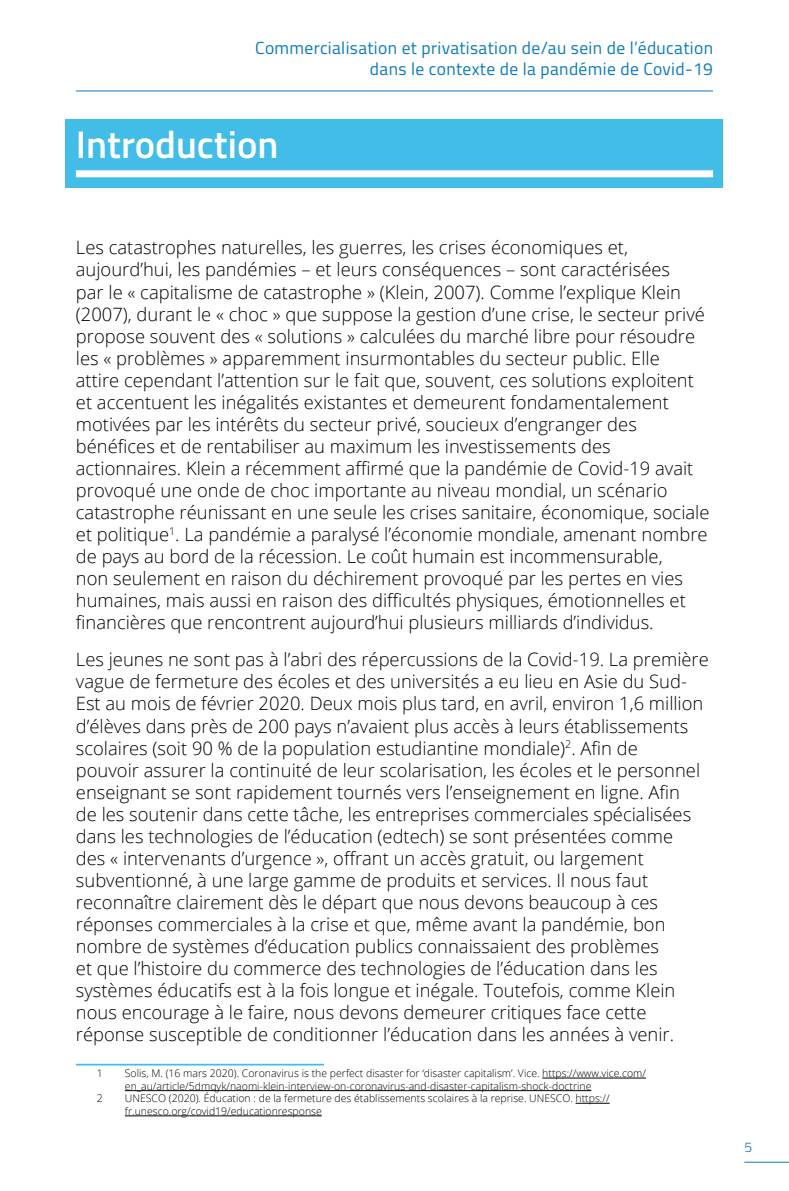
<style>
.page{position:relative;width:789px;height:1191px;background:#fff}
.page>*{position:absolute;margin:0;border:0;box-sizing:border-box;transform-origin:0 0}
.t1{font:600 38.5px "Titillium";color:#fff}
.t2{font:300 18.38px/22.1px "Open Sans";color:#000}
.t3{font:17.5px/21px "Titillium";letter-spacing:.02em;color:#0b7ac0;text-align:right}
.t4{font:300 14px "Titillium";color:#0b7ac0}
.t5{font:300 10.5px/12.6px "Open Sans";color:#000}
</style>
<div class="page">
<hr style="left:744px;top:1161px;width:45px;height:1px;background:#0b7ac0">
<hr style="left:76px;top:91px;width:637px;height:1px;background:#0b7ac0">
<div style="left:66px;top:119px;width:657px;height:68px;background:#42bde7"></div>
<div style="left:76px;top:170px;width:637px;height:7px;background:#fff"></div>
<hr style="left:76px;top:1063px;width:248px;height:2px;background:#42bde7">
<hr style="left:542px;top:1077px;width:104px;height:1px;background:#000">
<hr style="left:125px;top:1090px;width:466px;height:1px;background:#000">
<hr style="left:575px;top:1103px;width:34px;height:1px;background:#000">
<hr style="left:125px;top:1115px;width:197px;height:1px;background:#000">
<p class="t3" style="left:255px;top:37px;width:459px">Commercialisation et privatisation de/au sein de l’éducation dans le contexte de la pandémie de Covid-19</p>
<h1 class="t1" style="left:76px;top:115px;width:204px">Introduction</h1>
<p class="t2" style="left:76px;top:236px;width:635px">Les catastrophes naturelles, les guerres, les crises économiques et, aujourd’hui, les pandémies – et leurs conséquences – sont caractérisées<br>par le « capitalisme de catastrophe » (Klein, 2007). Comme l’explique Klein (2007), durant le « choc » que suppose la gestion d’une crise, le secteur privé propose souvent des « solutions » calculées du marché libre pour résoudre les « problèmes » apparemment insurmontables du secteur public. Elle<br>attire cependant l’attention sur le fait que, souvent, ces solutions exploitent et accentuent les inégalités existantes et demeurent fondamentalement motivées par les intérêts du secteur privé, soucieux d’engranger des bénéfices et de rentabiliser au maximum les investissements des actionnaires. Klein a récemment affirmé que la pandémie de Covid-19 avait provoqué une onde de choc importante au niveau mondial, un scénario catastrophe réunissant en une seule les crises sanitaire, économique, sociale et politique<sup>1</sup>. La pandémie a paralysé l’économie mondiale, amenant nombre de pays au bord de la récession. Le coût humain est incommensurable,<br>non seulement en raison du déchirement provoqué par les pertes en vies humaines, mais aussi en raison des difficultés physiques, émotionnelles et financières que rencontrent aujourd’hui plusieurs milliards d’individus.</p>
<p class="t2" style="left:76px;top:648px;width:634px">Les jeunes ne sont pas à l’abri des répercussions de la Covid-19. La première vague de fermeture des écoles et des universités a eu lieu en Asie du Sud-Est au mois de février 2020. Deux mois plus tard, en avril, environ 1,6 million d’élèves dans près de 200 pays n’avaient plus accès à leurs établissements scolaires (soit 90 % de la population estudiantine mondiale)<sup>2</sup>. Afin de<br>pouvoir assurer la continuité de leur scolarisation, les écoles et le personnel enseignant se sont rapidement tournés vers l’enseignement en ligne. Afin<br>de les soutenir dans cette tâche, les entreprises commerciales spécialisées dans les technologies de l’éducation (edtech) se sont présentées comme<br>des « intervenants d’urgence », offrant un accès gratuit, ou largement subventionné, à une large gamme de produits et services. Il nous faut reconnaître clairement dès le départ que nous devons beaucoup à ces réponses commerciales à la crise et que, même avant la pandémie, bon nombre de systèmes d’éducation publics connaissaient des problèmes<br>et que l’histoire du commerce des technologies de l’éducation dans les systèmes éducatifs est à la fois longue et inégale. Toutefois, comme Klein nous encourage à le faire, nous devons demeurer critiques face cette réponse susceptible de conditionner l’éducation dans les années à venir.</p>
<p class="t5" style="left:97px;top:1066px;width:7px">1</p>
<p class="t5" style="left:125px;top:1066px;width:522px">Solis, M. (16 mars 2020). Coronavirus is the perfect disaster for ‘disaster capitalism’. Vice. https://www.vice.com/ en_au/article/5dmqyk/naomi-klein-interview-on-coronavirus-and-disaster-capitalism-shock-doctrine</p>
<p class="t5" style="left:97px;top:1092px;width:7px">2</p>
<p class="t5" style="left:125px;top:1092px;width:486px">UNESCO (2020). Éducation : de la fermeture des établissements scolaires à la reprise. UNESCO. https:// fr.unesco.org/covid19/educationresponse</p>
<p class="t4" style="left:744px;top:1136px;width:9px">5</p>
</div>
